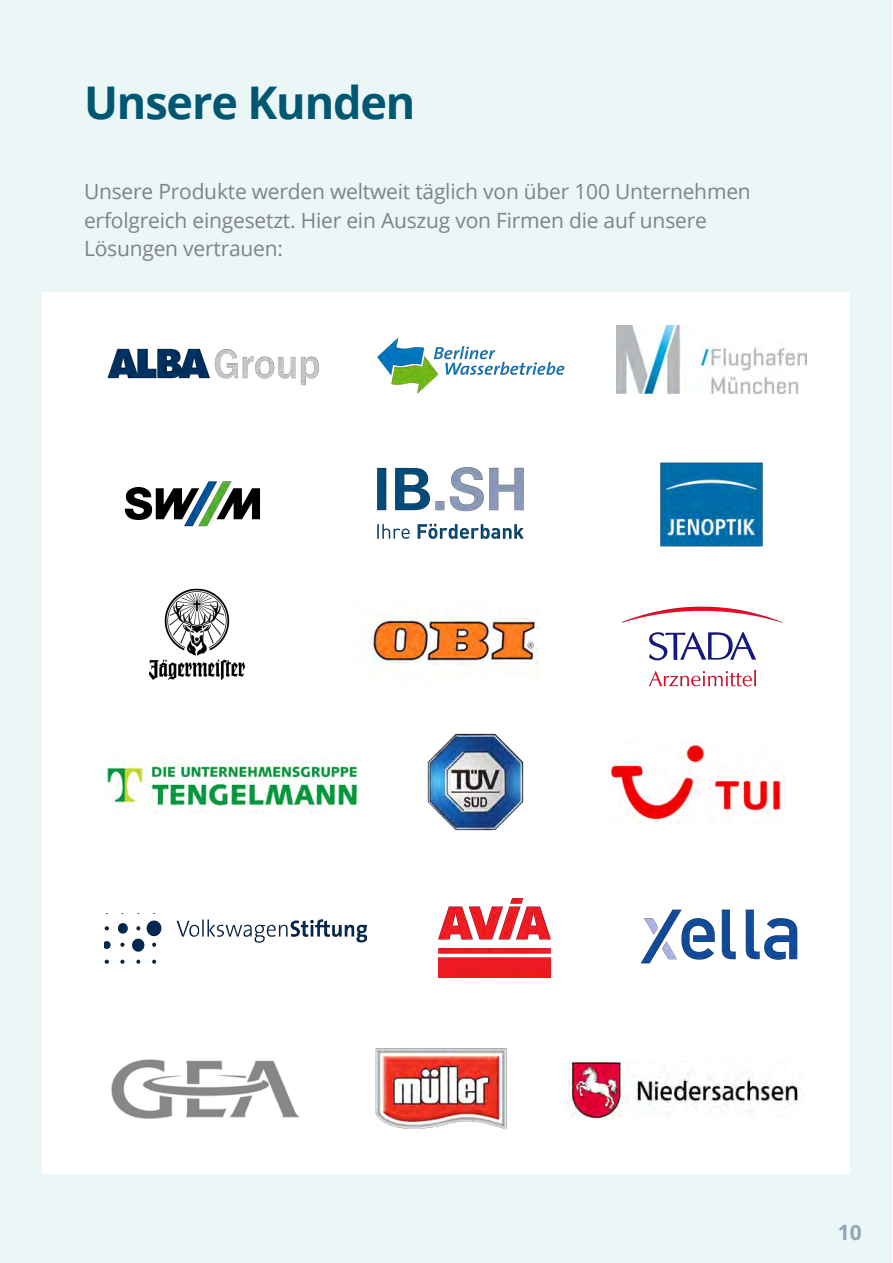
<style>
.page{position:relative;width:893px;height:1263px;background:#fff}
.page>*{position:absolute;margin:0;border:0;box-sizing:border-box;transform-origin:0 0}
.Heading_1{font:700 45px "Open Sans";letter-spacing:-.025em;color:#005771}
.Intro_text{font:21px/28.5px "Open Sans";letter-spacing:-.01em;color:#808285}
.Heading_2{font:700 21px "Open Sans";color:#93a5b4}
</style>
<div class="page">
<div style="left:0;top:0;width:892px;height:1262px;background:#ebf6f6"></div>
<div style="left:42px;top:292px;width:807px;height:881px;background:#fff"></div>
<img style="left:427px;top:733px;width:97px;height:98px">
<img style="left:641px;top:909px;width:157px;height:54px">
<img style="left:660px;top:463px;width:103px;height:83px">
<img style="left:439px;top:898px;width:112px;height:79px">
<img style="left:566px;top:1060px;width:235px;height:58px">
<img style="left:375px;top:1048px;width:132px;height:82px">
<img style="left:111px;top:1059px;width:187px;height:59px">
<img style="left:105px;top:913px;width:261px;height:51px">
<img style="left:609px;top:740px;width:177px;height:83px">
<img style="left:621px;top:606px;width:162px;height:81px">
<img style="left:364px;top:612px;width:175px;height:68px">
<img style="left:149px;top:588px;width:96px;height:92px">
<img style="left:377px;top:467px;width:147px;height:72px">
<img style="left:124px;top:481px;width:136px;height:46px">
<img style="left:107px;top:348px;width:212px;height:37px">
<img style="left:377px;top:337px;width:188px;height:57px">
<img style="left:616px;top:325px;width:191px;height:68px">
<img style="left:104px;top:756px;width:256px;height:57px">
<p class="Heading_1" style="left:84px;top:70px;width:333px">Unsere Kunden</p>
<p class="Intro_text" style="left:84px;top:177px;width:668px">Unsere Produkte werden weltweit täglich von über 100 Unternehmen erfolgreich eingesetzt. Hier ein Auszug von Firmen die auf unsere<br>Lösungen vertrauen:</p>
<p class="Heading_2" style="left:838px;top:1217px;width:25px">10</p>
</div>
